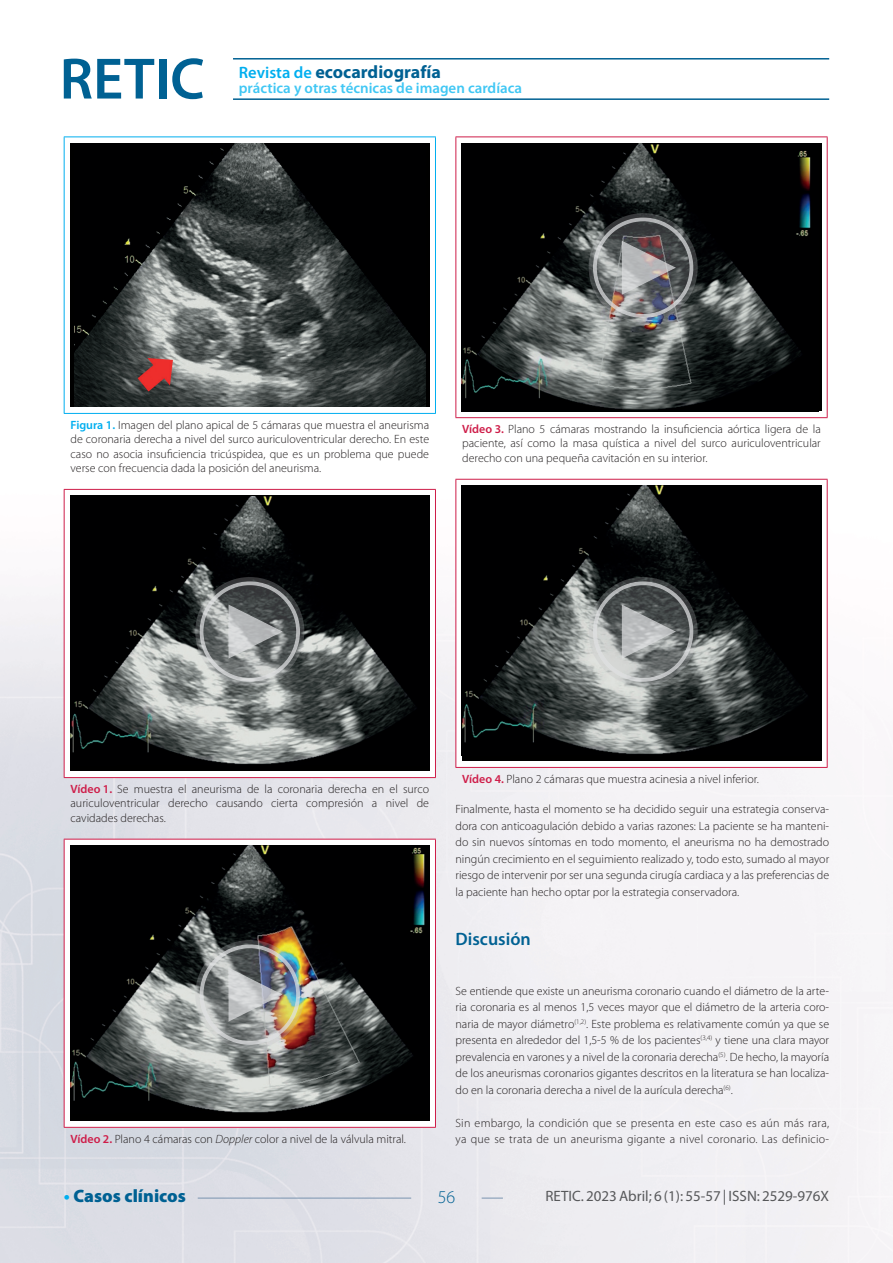
<style>
.page{position:relative;width:893px;height:1263px;background:#fff}
.page>*{position:absolute;margin:0;border:0;box-sizing:border-box;transform-origin:0 0}
.t1{font:700 18px "Myriad Pro";color:#006193}
.t2{font:900 18px "Myriad Pro";color:#006193}
._02_Primer_Orden{font:600 18px "Myriad Pro";color:#006193}
.t3{font:300 18px "Myriad Pro";color:#006193}
.t4{font:15px "Myriad Pro";color:#57585a}
.t5{font:600 15px "Myriad Pro";color:#40c7f4}
._01_Texto_comun{font:300 12px/16.5px "Myriad Pro";color:#231f20;text-align:justify}
.Pies_video{font:300 12px/14.4px "Myriad Pro";color:#231f20;text-align:justify}
._01_Texto_comun-2{font:300 12px/16.5px "Myriad Pro";letter-spacing:.02em;color:#231f20}
.s1{font-weight:600;font-size:16.5px;color:#00aeef}
.s2{font-weight:600;color:#00aeef}
.s3{font-weight:600;color:#ce1d49}
.s4{font-style:italic}
.s5{font-weight:700;color:#00aeef}
.s6{font-style:inherit}
</style>
<div class="page">
<img style="left:0;top:58px;width:893px;height:1205px">
<hr style="left:233px;top:58px;width:596px;height:2px;background:#006193">
<hr style="left:233px;top:98px;width:596px;height:2px;background:#006193">
<svg style="left:64px;top:59px;width:90px;height:40px"></svg>
<div style="left:159px;top:59px;width:7px;height:40px;background:#006193"></div>
<svg style="left:172px;top:58px;width:31px;height:41px"></svg>
<hr style="left:198px;top:1198px;width:213px;height:1px;background:#7a94b0">
<svg style="left:482px;top:1198px;width:21px;height:1px"></svg>
<svg style="left:64px;top:137px;width:371px;height:276px"></svg>
<hr style="left:64px;top:137px;width:372px;height:1px;background:#00aeef">
<hr style="left:64px;top:137px;width:1px;height:276px;background:#00aeef">
<hr style="left:435px;top:137px;width:1px;height:276px;background:#00aeef">
<hr style="left:64px;top:413px;width:372px;height:1px;background:#00aeef">
<img style="left:74px;top:143px;width:352px;height:264px">
<svg style="left:64px;top:489px;width:371px;height:288px"></svg>
<hr style="left:64px;top:489px;width:372px;height:1px;background:#ce1d49">
<hr style="left:64px;top:490px;width:1px;height:287px;background:#ce1d49">
<hr style="left:435px;top:490px;width:1px;height:287px;background:#ce1d49">
<hr style="left:64px;top:777px;width:372px;height:1px;background:#ce1d49">
<img style="left:70px;top:496px;width:359px;height:270px">
<div style="left:64px;top:839px;width:371px;height:288px;background:#fff"></div>
<hr style="left:64px;top:839px;width:372px;height:1px;background:#ce1d49">
<hr style="left:64px;top:839px;width:1px;height:288px;background:#ce1d49">
<hr style="left:435px;top:839px;width:1px;height:288px;background:#ce1d49">
<hr style="left:64px;top:1127px;width:372px;height:1px;background:#ce1d49">
<div style="left:70px;top:845px;width:359px;height:276px;background:#000"></div>
<img style="left:70px;top:845px;width:355px;height:268px">
<svg style="left:456px;top:137px;width:371px;height:281px"></svg>
<hr style="left:455px;top:137px;width:373px;height:1px;background:#ce1d49">
<hr style="left:455px;top:137px;width:1px;height:280px;background:#ce1d49">
<hr style="left:827px;top:137px;width:1px;height:280px;background:#ce1d49">
<hr style="left:455px;top:417px;width:373px;height:1px;background:#ce1d49">
<img style="left:462px;top:143px;width:357px;height:268px">
<div style="left:456px;top:479px;width:371px;height:288px;background:#fff"></div>
<hr style="left:455px;top:479px;width:373px;height:1px;background:#ce1d49">
<hr style="left:455px;top:480px;width:1px;height:287px;background:#ce1d49">
<hr style="left:827px;top:480px;width:1px;height:287px;background:#ce1d49">
<hr style="left:455px;top:767px;width:373px;height:1px;background:#ce1d49">
<div style="left:462px;top:486px;width:359px;height:275px;background:#000"></div>
<img style="left:462px;top:486px;width:346px;height:268px">
<svg style="left:589px;top:213px;width:109px;height:109px;background:#6f7071"></svg>
<svg style="left:195px;top:577px;width:109px;height:109px;background:#787c7c"></svg>
<svg style="left:589px;top:577px;width:109px;height:109px;background:#7c8080"></svg>
<img style="left:195px;top:940px;width:109px;height:109px">
<h1 class="t1" style="left:239px;top:60px;width:204px"><span class="s1">Revista de</span> ecocardiografía</h1>
<p class="t5" style="left:239px;top:78px;width:285px">práctica y otras técnicas de imagen cardíaca</p>
<p class="_01_Texto_comun" style="left:71px;top:418px;width:360px;line-height:14.4px"><span class="s2">Figura 1.</span> Imagen del plano apical de 5 cámaras que muestra el aneurisma de coronaria derecha a nivel del surco auriculoventricular derecho. En este caso no asocia insuficiencia tricúspidea, que es un problema que puede verse con frecuencia dada la posición del aneurisma.</p>
<p class="Pies_video" style="left:462px;top:422px;width:360px"><span class="s3">Vídeo 3.</span> Plano 5 cámaras mostrando la insuficiencia aórtica ligera de la paciente, así como la masa quística a nivel del surco auriculoventricular derecho con una pequeña cavitación en su interior.</p>
<p class="Pies_video" style="left:71px;top:782px;width:360px"><span class="s3">Vídeo 1.</span> Se muestra el aneurisma de la coronaria derecha en el surco auriculoventricular derecho causando cierta compresión a nivel de cavidades derechas.</p>
<p class="Pies_video" style="left:71px;top:1132px;width:337px"><span class="s3">Vídeo 2.</span> Plano 4 cámaras con <span class="s4">Doppler</span> color a nivel de la válvula mitral.</p>
<p class="Pies_video" style="left:462px;top:772px;width:298px"><span class="s3">Vídeo 4.</span> Plano 2 cámaras que muestra acinesia a nivel inferior.</p>
<p class="_01_Texto_comun" style="left:455px;top:801px;width:375px">Finalmente, hasta el momento se ha decidido seguir una estrategia conserva&shy;dora con anticoagulación debido a varias razones: La paciente se ha manteni&shy;do sin nuevos síntomas en todo momento, el aneurisma no ha demostrado ningún crecimiento en el seguimiento realizado y, todo esto, sumado al mayor riesgo de intervenir por ser una segunda cirugía cardiaca y a las preferencias de la paciente han hecho optar por la estrategia conservadora.</p>
<p class="_02_Primer_Orden" style="left:455px;top:928px;width:77px">Discusión</p>
<p class="_01_Texto_comun" style="left:455px;top:982px;width:375px">Se entiende que existe un aneurisma coronario cuando el diámetro de la arte&shy;ria coronaria es al menos 1,5 veces mayor que el diámetro de la arteria coro&shy;naria de mayor diámetro<sup>(1,2)</sup>. Este problema es relativamente común ya que se presenta en alrededor del 1,5-5 % de los pacientes<sup>(3,4)</sup> y tiene una clara mayor prevalencia en varones y a nivel de la coronaria derecha<sup>(5)</sup>. De hecho, la mayoría de los aneurismas coronarios gigantes descritos en la literatura se han localiza&shy;do en la coronaria derecha a nivel de la aurícula derecha<sup>(6)</sup>.</p>
<p class="_01_Texto_comun-2" style="left:455px;top:1114px;width:375px">Sin embargo, la condición que se presenta en este caso es aún más rara, ya que se trata de un aneurisma gigante a nivel coronario. Las definicio-</p>
<h1 class="t2" style="left:64px;top:1186px;width:124px"><span class="s5">•</span> <span class="s6">C</span>asos clínicos</h1>
<h1 class="t3" style="left:438px;top:1187px;width:19px">56</h1>
<p class="t4" style="left:545px;top:1187px;width:285px">RETIC. 2023 Abril; 6 (1): 55-57 | ISSN: 2529-976X</p>
</div>
